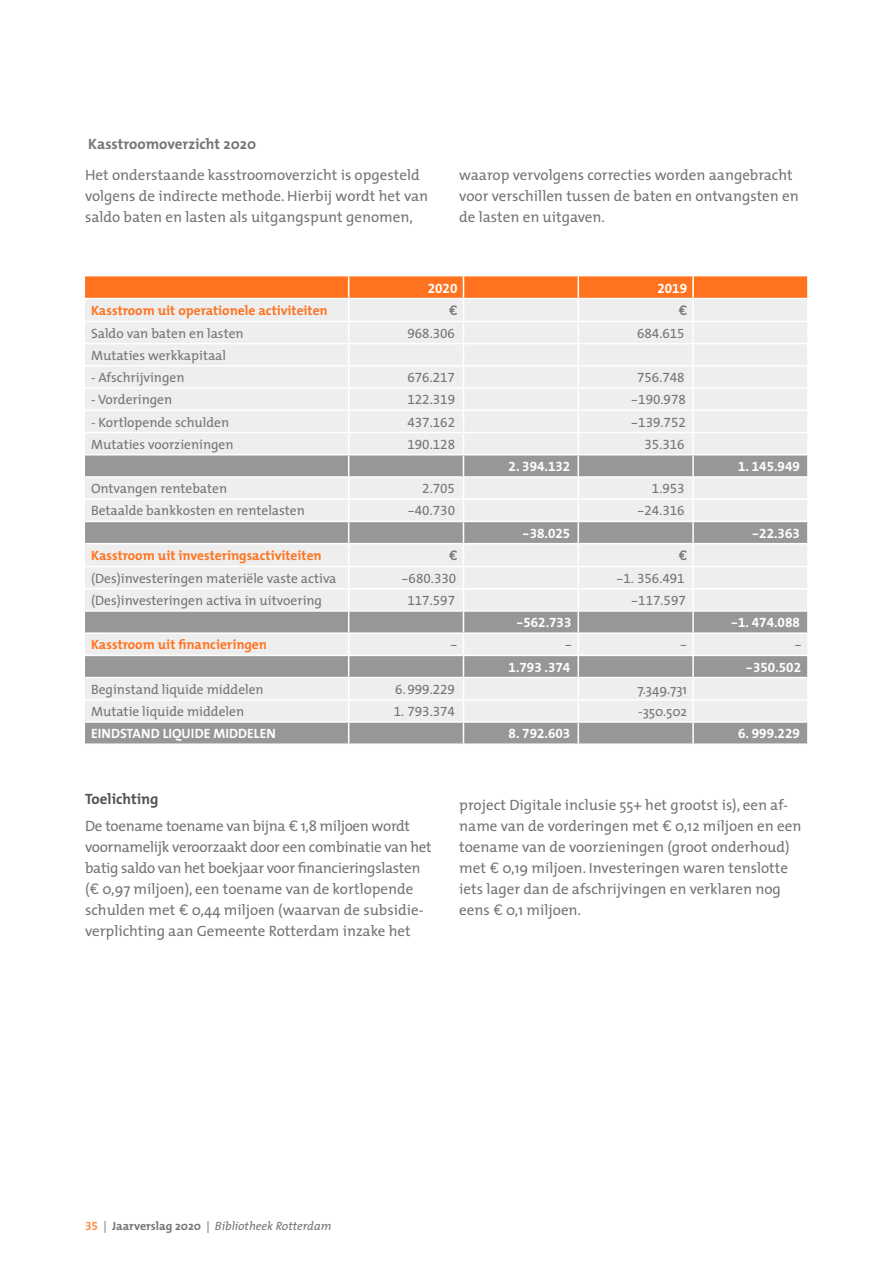
<style>
.page{position:relative;width:893px;height:1263px;background:#fff}
.page>*{position:absolute;margin:0;border:0;box-sizing:border-box;transform-origin:0 0}
.t1{font:15px/21px "The Mix";color:#737673}
.t2{font:15px/27px "The Mix";letter-spacing:-.02em;color:#737673}
.t3{font:700 15px "The Mix";color:#737673}
.t4{font:13.5px "The Mix";color:#737673}
.t5{font:13.5px "The Mix Expert";color:#737673}
.t6{font:700 13.5px "The Mix";color:#ff7320}
.t7{font:13.5px "The Mix Bold Expert";color:#fff}
.t8{font:700 13.5px "The Mix";color:#fff}
.t9{font:600 13.5px "Rubrik Edge New";color:#737673}
.t10{font:italic 12px "The Mix";color:#737673}
.s1{font-weight:700;color:#505450}
.s2{font-family:"Rubrik Edge New"}
.s3{font-family:"The Mix Bold Expert";font-style:normal;color:#ff8f4d}
.s4{font-style:normal}
.s5{font-weight:700;font-style:normal}
</style>
<div class="page">
<svg style="left:85px;top:276px;width:722px;height:467px;background:#dbd5d0"></svg>
<hr style="left:692px;top:723px;width:2px;height:20px;background:#fff">
<hr style="left:85px;top:298px;width:264px;height:1px;background:#fff">
<hr style="left:349px;top:298px;width:114px;height:1px;background:#fff">
<hr style="left:463px;top:298px;width:115px;height:1px;background:#fff">
<hr style="left:578px;top:298px;width:115px;height:1px;background:#fff">
<hr style="left:693px;top:298px;width:116px;height:1px;background:#fff">
<hr style="left:85px;top:454px;width:264px;height:1px;background:#fff">
<hr style="left:349px;top:454px;width:114px;height:1px;background:#fff">
<hr style="left:463px;top:454px;width:115px;height:1px;background:#fff">
<hr style="left:578px;top:454px;width:115px;height:1px;background:#fff">
<hr style="left:693px;top:454px;width:116px;height:1px;background:#fff">
<hr style="left:85px;top:476px;width:264px;height:2px;background:#fff">
<hr style="left:349px;top:476px;width:114px;height:2px;background:#fff">
<hr style="left:463px;top:476px;width:115px;height:2px;background:#fff">
<hr style="left:578px;top:476px;width:115px;height:2px;background:#fff">
<hr style="left:693px;top:476px;width:116px;height:2px;background:#fff">
<hr style="left:85px;top:521px;width:264px;height:1px;background:#fff">
<hr style="left:349px;top:521px;width:114px;height:1px;background:#fff">
<hr style="left:463px;top:521px;width:115px;height:1px;background:#fff">
<hr style="left:578px;top:521px;width:115px;height:1px;background:#fff">
<hr style="left:693px;top:521px;width:116px;height:1px;background:#fff">
<hr style="left:85px;top:543px;width:264px;height:1px;background:#fff">
<hr style="left:349px;top:543px;width:114px;height:1px;background:#fff">
<hr style="left:463px;top:543px;width:115px;height:1px;background:#fff">
<hr style="left:578px;top:543px;width:115px;height:1px;background:#fff">
<hr style="left:693px;top:543px;width:116px;height:1px;background:#fff">
<hr style="left:85px;top:610px;width:264px;height:2px;background:#fff">
<hr style="left:349px;top:610px;width:114px;height:2px;background:#fff">
<hr style="left:463px;top:610px;width:115px;height:2px;background:#fff">
<hr style="left:578px;top:610px;width:115px;height:2px;background:#fff">
<hr style="left:693px;top:610px;width:116px;height:2px;background:#fff">
<hr style="left:85px;top:632px;width:264px;height:2px;background:#fff">
<hr style="left:349px;top:632px;width:114px;height:2px;background:#fff">
<hr style="left:463px;top:632px;width:115px;height:2px;background:#fff">
<hr style="left:578px;top:632px;width:115px;height:2px;background:#fff">
<hr style="left:693px;top:632px;width:116px;height:2px;background:#fff">
<hr style="left:85px;top:721px;width:264px;height:2px;background:#fff">
<hr style="left:349px;top:721px;width:114px;height:2px;background:#fff">
<hr style="left:463px;top:721px;width:115px;height:2px;background:#fff">
<hr style="left:578px;top:721px;width:115px;height:2px;background:#fff">
<hr style="left:693px;top:721px;width:116px;height:2px;background:#fff">
<hr style="left:85px;top:655px;width:264px;height:1px;background:#fff">
<hr style="left:349px;top:655px;width:114px;height:1px;background:#fff">
<hr style="left:463px;top:655px;width:115px;height:1px;background:#fff">
<hr style="left:578px;top:655px;width:115px;height:1px;background:#fff">
<hr style="left:693px;top:655px;width:116px;height:1px;background:#fff">
<hr style="left:85px;top:677px;width:264px;height:1px;background:#fff">
<hr style="left:349px;top:677px;width:114px;height:1px;background:#fff">
<hr style="left:463px;top:677px;width:115px;height:1px;background:#fff">
<hr style="left:578px;top:677px;width:115px;height:1px;background:#fff">
<hr style="left:693px;top:677px;width:116px;height:1px;background:#fff">
<p class="t3" style="left:88px;top:131px;width:169px">Kasstroomoverzicht 2020</p>
<p class="t1" style="left:85px;top:164px;width:345px">Het onderstaande kasstroomoverzicht is opgesteld volgens de indirecte methode. Hierbij wordt het van saldo baten en lasten als uitgangspunt genomen,</p>
<p class="t1" style="left:459px;top:164px;width:341px">waarop vervolgens correcties worden aangebracht voor verschillen tussen de baten en ontvangsten en de lasten en uitgaven.</p>
<p class="t7" style="left:428px;top:277px;width:31px">2020</p>
<p class="t7" style="left:657px;top:277px;width:31px">2019</p>
<p class="t6" style="left:91px;top:299px;width:238px">Kasstroom uit operationele activiteiten</p>
<p class="t9" style="left:449px;top:302px;width:10px">€</p>
<p class="t9" style="left:678px;top:302px;width:10px">€</p>
<p class="t4" style="left:91px;top:322px;width:154px">Saldo van baten en lasten</p>
<p class="t5" style="left:407px;top:322px;width:49px">968.306</p>
<p class="t5" style="left:637px;top:322px;width:49px">684.615</p>
<p class="t4" style="left:91px;top:344px;width:137px">Mutaties werkkapitaal</p>
<p class="t4" style="left:91px;top:366px;width:95px">- Afschrijvingen</p>
<p class="t5" style="left:407px;top:366px;width:49px">676.217</p>
<p class="t5" style="left:637px;top:366px;width:49px">756.748</p>
<p class="t4" style="left:91px;top:388px;width:83px">- Vorderingen</p>
<p class="t5" style="left:407px;top:388px;width:49px">122.319</p>
<p class="t5" style="left:631px;top:388px;width:57px">-190.978</p>
<p class="t4" style="left:91px;top:411px;width:140px">- Kortlopende schulden</p>
<p class="t5" style="left:407px;top:411px;width:49px">437.162</p>
<p class="t5" style="left:631px;top:411px;width:57px">-139.752</p>
<p class="t4" style="left:91px;top:433px;width:144px">Mutaties voorzieningen</p>
<p class="t5" style="left:407px;top:433px;width:49px">190.128</p>
<p class="t5" style="left:644px;top:433px;width:42px">35.316</p>
<p class="t7" style="left:509px;top:455px;width:63px">2. 394.132</p>
<p class="t7" style="left:738px;top:455px;width:63px">1. 145.949</p>
<p class="t4" style="left:91px;top:477px;width:138px">Ontvangen rentebaten</p>
<p class="t5" style="left:422px;top:477px;width:34px">2.705</p>
<p class="t5" style="left:652px;top:477px;width:34px">1.953</p>
<p class="t4" style="left:91px;top:500px;width:215px">Betaalde bankkosten en rentelasten</p>
<p class="t5" style="left:407px;top:500px;width:49px">-40.730</p>
<p class="t5" style="left:637px;top:500px;width:49px">-24.316</p>
<p class="t7" style="left:522px;top:522px;width:50px">-38.025</p>
<p class="t7" style="left:752px;top:522px;width:50px">-22.363</p>
<p class="t6" style="left:91px;top:544px;width:232px">Kasstroom uit investeringsactiviteiten</p>
<p class="t9" style="left:449px;top:547px;width:10px">€</p>
<p class="t9" style="left:678px;top:547px;width:10px">€</p>
<p class="t4" style="left:91px;top:567px;width:247px">(Des)investeringen materiële vaste activa</p>
<p class="t5" style="left:401px;top:567px;width:57px">-680.330</p>
<p class="t5" style="left:616px;top:567px;width:70px">-1. 356.491</p>
<p class="t4" style="left:91px;top:589px;width:233px">(Des)investeringen activa in uitvoering</p>
<p class="t5" style="left:407px;top:589px;width:49px">117.597</p>
<p class="t5" style="left:631px;top:589px;width:57px">-117.597</p>
<p class="t7" style="left:516px;top:611px;width:57px">-562.733</p>
<p class="t7" style="left:731px;top:611px;width:71px">-1. 474.088</p>
<p class="t6" style="left:91px;top:633px;width:177px">Kasstroom uit financieringen</p>
<p class="t5" style="left:450px;top:633px;width:9px">-</p>
<p class="t5" style="left:565px;top:633px;width:9px">-</p>
<p class="t5" style="left:680px;top:633px;width:9px">-</p>
<p class="t5" style="left:794px;top:633px;width:9px">-</p>
<p class="t7" style="left:509px;top:656px;width:63px">1.793 .374</p>
<p class="t7" style="left:746px;top:656px;width:57px">-350.502</p>
<p class="t4" style="left:91px;top:678px;width:174px">Beginstand liquide middelen</p>
<p class="t5" style="left:395px;top:678px;width:61px">6.999.229</p>
<p class="t4" style="left:637px;top:678px;width:51px">7.349.731</p>
<p class="t4" style="left:91px;top:700px;width:155px">Mutatie liquide middelen</p>
<p class="t5" style="left:394px;top:700px;width:63px">1. 793.374</p>
<p class="t4" style="left:638px;top:700px;width:51px">-350.502</p>
<p class="t8" style="left:91px;top:722px;width:186px">EINDSTAND LIQUIDE MIDDELEN</p>
<p class="t7" style="left:509px;top:722px;width:63px">8. 792.603</p>
<p class="t7" style="left:738px;top:722px;width:63px">6. 999.229</p>
<p class="t2" style="left:85px;top:785px;width:327px"><span class="s1">Toelichting<br></span>De toename toename van bijna <span class="s2">€</span> 1,8 miljoen wordt</p>
<p class="t1" style="left:85px;top:836px;width:348px">voornamelijk veroorzaakt door een combinatie van het batig saldo van het boekjaar voor financieringslasten (<span class="s2">€</span> 0,97 miljoen), een toename van de kortlopende schulden met <span class="s2">€</span> 0,44 miljoen (waarvan de subsidie&shy;verplichting aan Gemeente Rotterdam inzake het</p>
<p class="t1" style="left:459px;top:794px;width:344px">project Digitale inclusie 55+ het grootst is), een af&shy;name van de vorderingen met <span class="s2">€</span> 0,12 miljoen en een toename van de voorzieningen (groot onderhoud) met <span class="s2">€</span> 0,19 miljoen. Investeringen waren tenslotte iets lager dan de afschrijvingen en verklaren nog eens <span class="s2">€</span> 0,1 miljoen.</p>
<p class="t10" style="left:85px;top:1216px;width:248px"><span class="s3">35</span> <span class="s4">|</span> <span class="s5">Jaarverslag 2020</span> <span class="s4">|</span> Bibliotheek Rotterdam</p>
</div>
